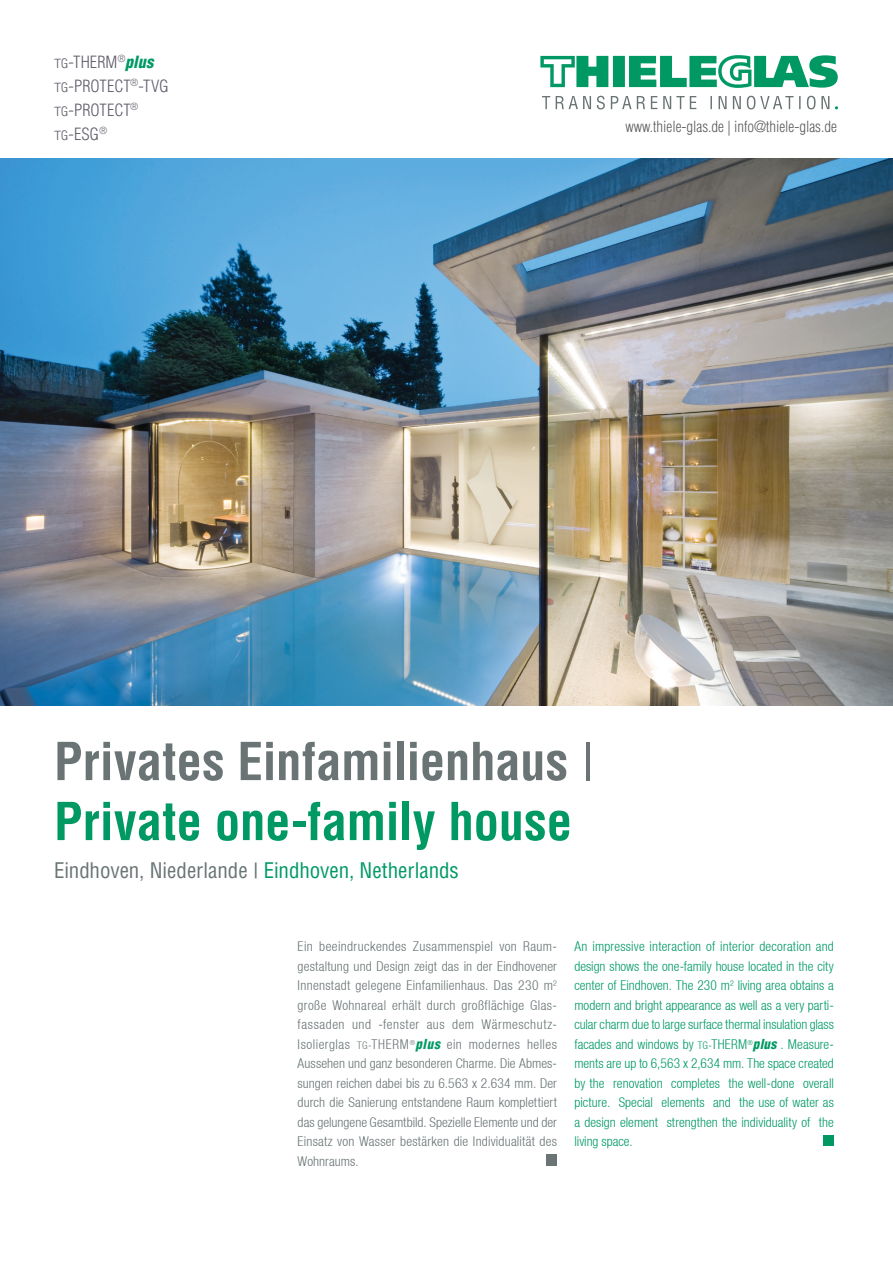
<style>
.page{position:relative;width:893px;height:1263px;background:#fff}
.page>*{position:absolute;margin:0;border:0;box-sizing:border-box;transform-origin:0 0}
.U1_deutsch{font:700 condensed 51px "Helvetica LT Std";letter-spacing:-.005em;color:#6a7475}
.U1_englisch{font:700 condensed 51px "Helvetica LT Std";color:#009964}
.Ort{font:condensed 21px "Helvetica LT Std";color:#6a7475}
.Fließtext_deutsch{font:300 condensed 16.5px "Helvetica LT Std";color:#5d5c69}
.t1{font:300 condensed 15px "Helvetica LT Std";color:#58595b}
.Fließtext_deutsch-2{font:300 condensed 13.5px/19.5px "Helvetica Neue";letter-spacing:.015em;color:#6a7475;text-align:justify}
.Fließtext_englisch{font:300 condensed 13.5px/19.5px "Helvetica Neue";letter-spacing:.005em;color:#009964;text-align:justify}
.s1{font-stretch:normal;font-size:12.75px}
.s2{font-size:12.75px}
.s3{font-family:"Helve Con Bla Obl";font-weight:400;font-stretch:normal;color:#009964}
.s4{font-weight:400;font-stretch:normal}
.s5{font-stretch:normal}
.s6{color:#009964}
.s7{font-size:10.5px}
.s8{font-family:"Helvetica LT Std";font-stretch:normal}
.s9{font-family:"Helve Con Bla Obl";font-weight:400;font-stretch:normal}
</style>
<div class="page">
<img style="left:0;top:158px;width:893px;height:548px">
<svg style="left:540px;top:55px;width:298px;height:33px"></svg>
<svg style="left:542px;top:96px;width:287px;height:13px"></svg>
<div style="left:546px;top:1154px;width:11px;height:12px;background:#6a7475"></div>
<div style="left:823px;top:1135px;width:11px;height:11px;background:#009964"></div>
<p class="Fließtext_deutsch" style="left:54px;top:51px;width:101px"><span class="s1">T</span><span class="s2">G</span>-THERM<sup>®</sup><span class="s3">plus</span></p>
<p class="Fließtext_deutsch" style="left:54px;top:75px;width:116px"><span class="s1">T</span><span class="s2">G</span>-PROTECT<sup>®</sup>-TVG</p>
<p class="Fließtext_deutsch" style="left:54px;top:99px;width:86px"><span class="s1">T</span><span class="s2">G</span>-PROTECT<sup>®</sup></p>
<p class="Fließtext_deutsch" style="left:54px;top:123px;width:54px"><span class="s1">T</span><span class="s2">G</span>-ESG<sup>®</sup></p>
<p class="t1" style="left:625px;top:117px;width:213px">www.thiele-glas.de | info@thiele-glas.de</p>
<p class="U1_deutsch" style="left:54px;top:729px;width:542px">Privates Einfamilienhaus <span class="s4">|</span></p>
<p class="U1_englisch" style="left:54px;top:789px;width:520px">Private one-family house</p>
<p class="Ort" style="left:54px;top:857px;width:406px">Eindhoven, Niederlande <span class="s5">|</span> <span class="s6">Eindhoven, Netherlands</span></p>
<p class="Fließtext_deutsch-2" style="left:298px;top:937px;width:261px">Ein beeindruckendes Zusammenspiel von Raum&shy;gestaltung und Design zeigt das in der Eindhovener Innenstadt gelegene Einfamilienhaus. Das 230 m<sup>2 </sup>große Wohnareal erhält durch großflächige Glas&shy;fassaden und -fenster aus dem Wärmeschutz-Isolierglas <span class="s7">TG-</span>THERM<sup>®</sup><span class="s3">plus</span> ein modernes helles Aussehen und ganz besonderen Charme. Die Abmes&shy;sungen reichen dabei bis zu 6.563 x 2.634 mm. Der durch die Sanierung entstandene Raum komplettiert das gelungene Gesamtbild. Spezielle Elemente und der Einsatz von Wasser bestärken die Individualität des Wohnraums<span class="s8">.</span></p>
<p class="Fließtext_englisch" style="left:574px;top:937px;width:261px">An impressive interaction of interior decoration and design shows the one-family house located in the city center of Eindhoven. The 230 m<sup>2</sup> living area obtains a modern and bright appearance as well as a very parti&shy;cular charm due to large surface thermal insulation glass facades and windows by <span class="s7">TG-</span>THERM<sup>®</sup><span class="s9">plus</span> . Measure&shy;ments are up to 6,563 x 2,634 mm. The space created by the renovation completes the well-done overall picture. Special elements and the use of water as a design element strengthen the individuality of the living space.</p>
</div>
